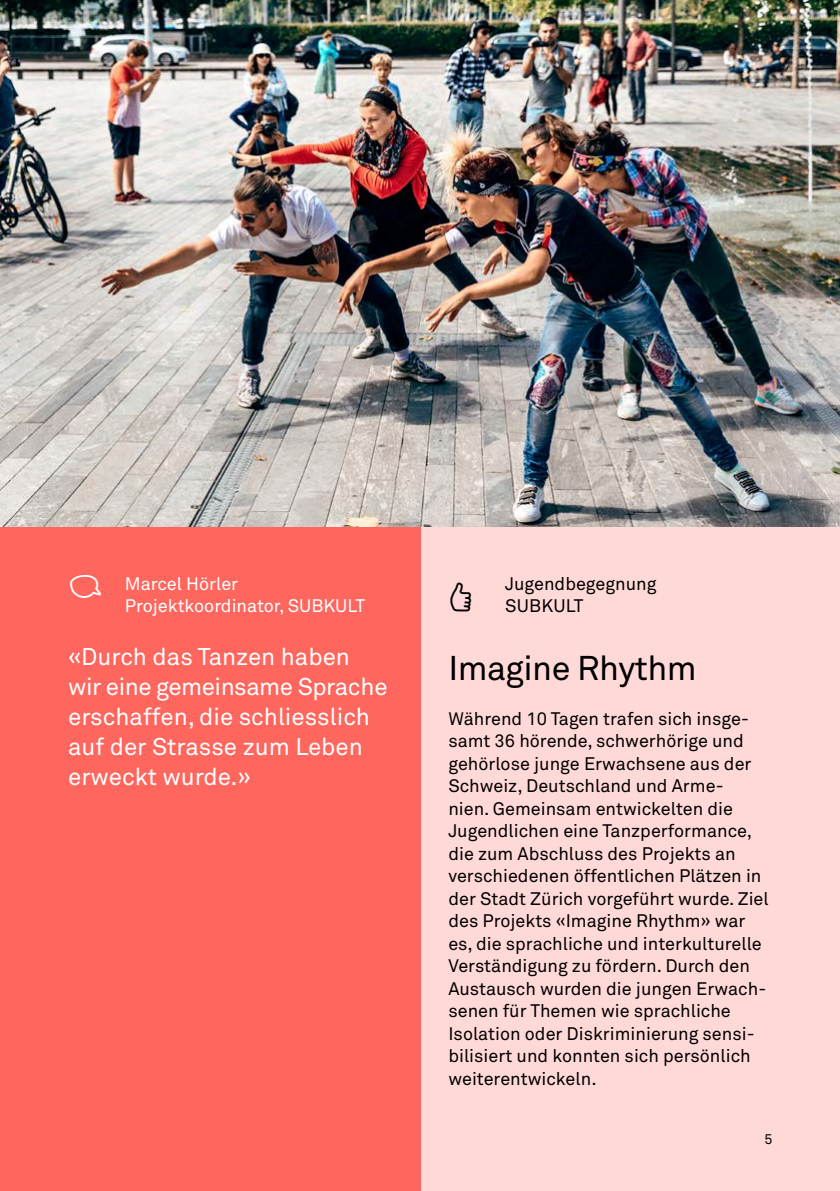
<style>
.page{position:relative;width:840px;height:1191px;background:#fff}
.page>*{position:absolute;margin:0;border:0;box-sizing:border-box;transform-origin:0 0}
._9___Lauftext{font:34px "Akkurat Pro";letter-spacing:-.015em;color:#000}
._12___Zitat{font:24px/30px "Akkurat Pro";color:#fff}
._9___Lauftext-2{font:18px/22.4px "Akkurat Pro";color:#000}
._9___Lauftext-3{font:18px/22.4px "Akkurat Pro";color:#fff}
.t1{font:14px "Akkurat Pro";color:#000}
</style>
<div class="page">
<div style="left:420px;top:526px;width:419px;height:665px;background:#ffd9d7"></div>
<div style="left:0;top:526px;width:420px;height:665px;background:#ff665e"></div>
<img style="left:0;top:0;width:839px;height:526px">
<p class="_9___Lauftext-3" style="left:125px;top:572px;width:242px">Marcel Hörler<br>Projektkoordinator, SUBKULT</p>
<p class="_12___Zitat" style="left:68px;top:641px;width:321px">«Durch das Tanzen haben wir eine gemeinsame Sprache erschaffen, die schliesslich auf der Strasse zum Leben erweckt wurde.»</p>
<p class="_9___Lauftext-2" style="left:505px;top:572px;width:153px">Jugendbegegnung<br>SUBKULT</p>
<p class="_9___Lauftext" style="left:448px;top:648px;width:250px">Imagine Rhythm</p>
<p class="_9___Lauftext-2" style="left:448px;top:707px;width:322px">Während 10 Tagen trafen sich insge&shy;samt 36 hörende, schwerhörige und gehörlose junge Erwachsene aus der Schweiz, Deutschland und Arme&shy;nien. Gemeinsam entwickelten die Jugendlichen eine Tanzperformance, die zum Abschluss des Projekts an verschiedenen öffentlichen Plätzen in der Stadt Zürich vorgeführt wurde. Ziel des Projekts «Imagine Rhythm» war es, die sprachliche und interkulturelle Verständigung zu fördern. Durch den Austausch wurden die jungen Erwach&shy;senen für Themen wie sprachliche Isolation oder Diskriminierung sensi&shy;bilisiert und konnten sich persönlich weiterentwickeln.</p>
<p class="t1" style="left:764px;top:1131px;width:9px">5</p>
</div>
